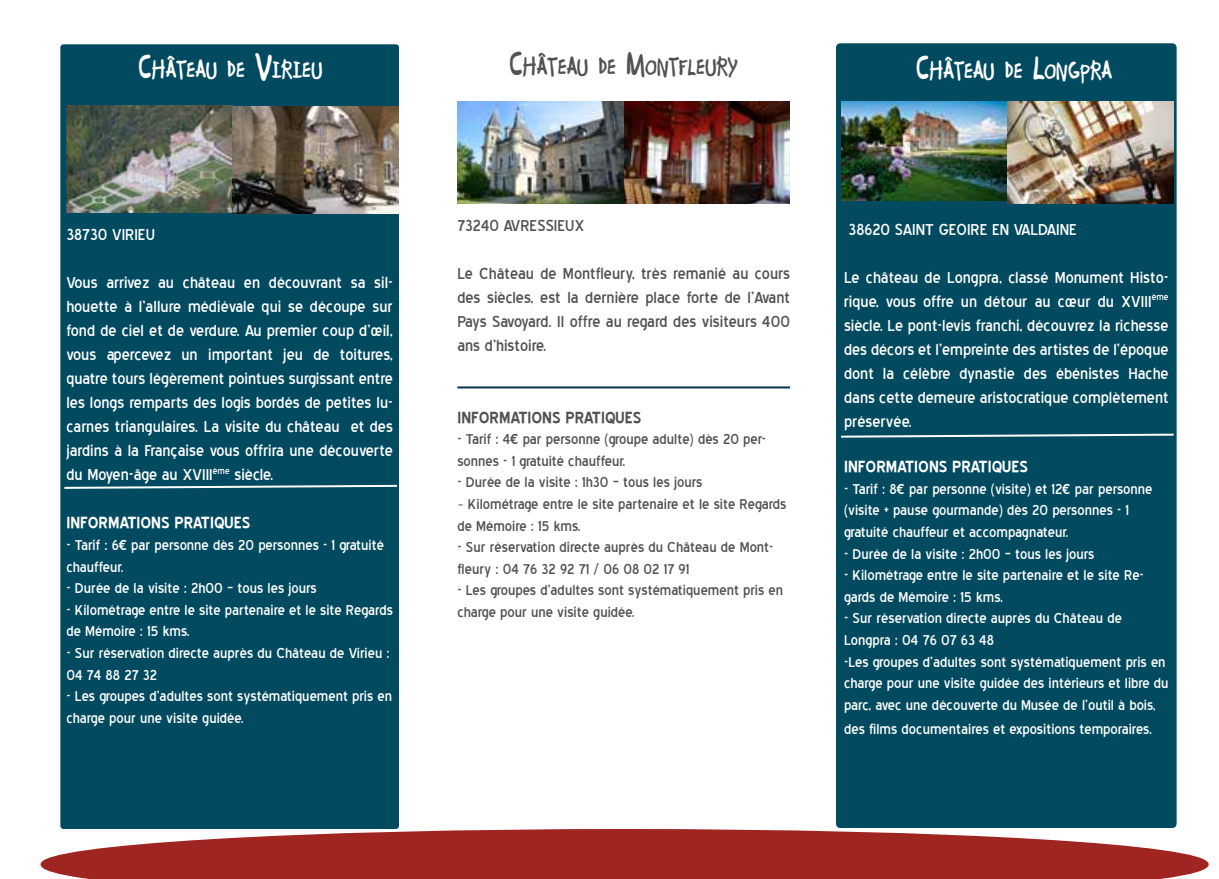
<style>
.page{position:relative;width:1219px;height:879px;background:#fff}
.page>*{position:absolute;margin:0;border:0;box-sizing:border-box;transform-origin:0 0}
.t1{font:700 26.6px "Boopee";color:#fff}
.t2{font:700 26.6px "Boopee";color:#515254}
.t3{font:20px/24px "Blue Highway";color:#fff;text-align:justify}
.t4{font:20px/24px "Blue Highway";color:#515254;text-align:justify}
.t5{font:700 20px "Blue Highway";color:#fff}
.t6{font:700 20px "Blue Highway";color:#515254}
.t7{font:18px/21.6px "Blue Highway";color:#fff}
.t8{font:18px/21.6px "Blue Highway";color:#515254}
.s1{font-size:38px}
.s2{font-family:"Minion Pro"}
</style>
<div class="page">
<div style="left:63px;top:47px;width:333px;height:779px;background:#014a5f"></div>
<img style="left:67px;top:106px;width:325px;height:107px">
<div style="left:60px;top:44px;width:339px;height:785px;border:6px solid #014a5f"></div>
<div style="left:840px;top:47px;width:333px;height:777px;background:#014a5f"></div>
<div style="left:836px;top:43px;width:341px;height:785px;border:8px solid #014a5f"></div>
<img style="left:457px;top:101px;width:333px;height:102px">
<img style="left:841px;top:101px;width:166px;height:99px">
<img style="left:1007px;top:101px;width:167px;height:102px">
<hr style="left:457px;top:386px;width:333px;height:2px;background:#01344e">
<svg style="left:62px;top:484px;width:337px;height:6px"></svg>
<svg style="left:839px;top:433px;width:337px;height:6px"></svg>
<svg style="left:41px;top:829px;width:1168px;height:50px;background:#ad4742"></svg>
<h1 class="t1" style="left:138px;top:54px;width:186px"><span class="s1">C</span>HÂTEAU DE <span class="s1">V</span>IRIEU</h1>
<p class="t3" style="left:66px;top:223px;width:88px">38730 Virieu</p>
<p class="t3" style="left:66px;top:271px;width:328px">Vous arrivez au château en découvrant sa sil&shy;houette à l’allure médiévale qui se découpe sur fond de ciel et de verdure. Au premier coup d’œil, vous apercevez un important jeu de toitures, quatre tours légèrement pointues surgissant entre les longs remparts des logis bordés de petites lu&shy;carnes triangulaires. La visite du château et des jardins à la Française vous offrira une découverte du Moyen-âge au XVIII<sup>ème</sup> siècle.</p>
<p class="t5" style="left:66px;top:514px;width:186px">INFORMATIONS PRATIQUES</p>
<p class="t7" style="left:66px;top:534px;width:319px">- Tarif : 6€ par personne dès 20 personnes - 1 gratuité chauffeur.</p>
<p class="t7" style="left:66px;top:578px;width:252px">- Durée de la visite : 2h00 – tous les jours</p>
<p class="t7" style="left:66px;top:599px;width:328px">- Kilométrage entre le site partenaire et le site Regards de Mémoire : 15 kms.</p>
<p class="t7" style="left:66px;top:642px;width:325px">- Sur réservation directe auprès du Château de Virieu :<br>04 74 88 27 32</p>
<p class="t7" style="left:66px;top:686px;width:327px">- Les groupes d’adultes sont systématiquement pris en charge pour une visite guidée.</p>
<h1 class="t2" style="left:509px;top:51px;width:230px"><span class="s1">C</span>HÂTEAU DE <span class="s1">M</span>ONTFLEURY</h1>
<p class="t4" style="left:457px;top:213px;width:118px">73240 Avressieux</p>
<p class="t4" style="left:457px;top:261px;width:334px">Le Château de Montfleury, très remanié au cours des siècles, est la dernière place forte de l’Avant Pays Savoyard. Il offre au regard des visiteurs 400 ans d’histoire.</p>
<p class="t6" style="left:457px;top:408px;width:186px">INFORMATIONS PRATIQUES</p>
<p class="t8" style="left:457px;top:429px;width:310px">- Tarif : 4€ par personne (groupe adulte) dès 20 per&shy;sonnes - 1 gratuité chauffeur.</p>
<p class="t8" style="left:457px;top:472px;width:247px">- Durée de la visite : 1h30 – tous les jours</p>
<p class="t8" style="left:457px;top:493px;width:331px"><span class="s2">-</span> Kilométrage entre le site partenaire et le site Regards de Mémoire : 15 kms.</p>
<p class="t8" style="left:457px;top:537px;width:318px">- Sur réservation directe auprès du Château de Mont&shy;fleury : 04 76 32 92 71 / 06 08 02 17 91</p>
<p class="t8" style="left:457px;top:580px;width:327px">- Les groupes d’adultes sont systématiquement pris en charge pour une visite guidée.</p>
<h1 class="t1" style="left:916px;top:55px;width:198px"><span class="s1">C</span>HÂTEAU DE <span class="s1">L</span>ONGPRA</h1>
<p class="t3" style="left:849px;top:217px;width:182px">38620 Saint Geoire en Valdai</p>
<p class="t3" style="left:1060px;top:217px;width:19px">ne</p>
<p class="t3" style="left:844px;top:265px;width:326px">Le château de Longpra, classé Monument Histo&shy;rique, vous offre un détour au cœur du XVIII<sup>ème </sup>siècle. Le pont-levis franchi, découvrez la richesse des décors et l’empreinte des artistes de l’époque dont la célèbre dynastie des ébénistes Hache dans cette demeure aristocratique complètement préservée.</p>
<p class="t5" style="left:844px;top:457px;width:186px">INFORMATIONS PRATIQUES</p>
<p class="t7" style="left:844px;top:478px;width:310px">- Tarif : 8€ par personne (visite) et 12€ par personne (visite + pause gourmande) dès 20 personnes - 1 gratuité chauffeur et accompagnateur.</p>
<p class="t7" style="left:844px;top:543px;width:252px">- Durée de la visite : 2h00 – tous les jours</p>
<p class="t7" style="left:844px;top:565px;width:301px">- Kilométrage entre le site partenaire et le site Re&shy;gards de Mémoire : 15 kms.</p>
<p class="t7" style="left:844px;top:608px;width:326px">- Sur réservation directe auprès du Château de Longpra : 04 76 07 63 48<br>-Les groupes d’adultes sont systématiquement pris en charge pour une visite guidée des intérieurs et libre du parc, avec une découverte du Musée de l’outil à bois,</p>
<p class="t7" style="left:844px;top:718px;width:310px">des films documentaires et expositions temporaires.</p>
</div>
